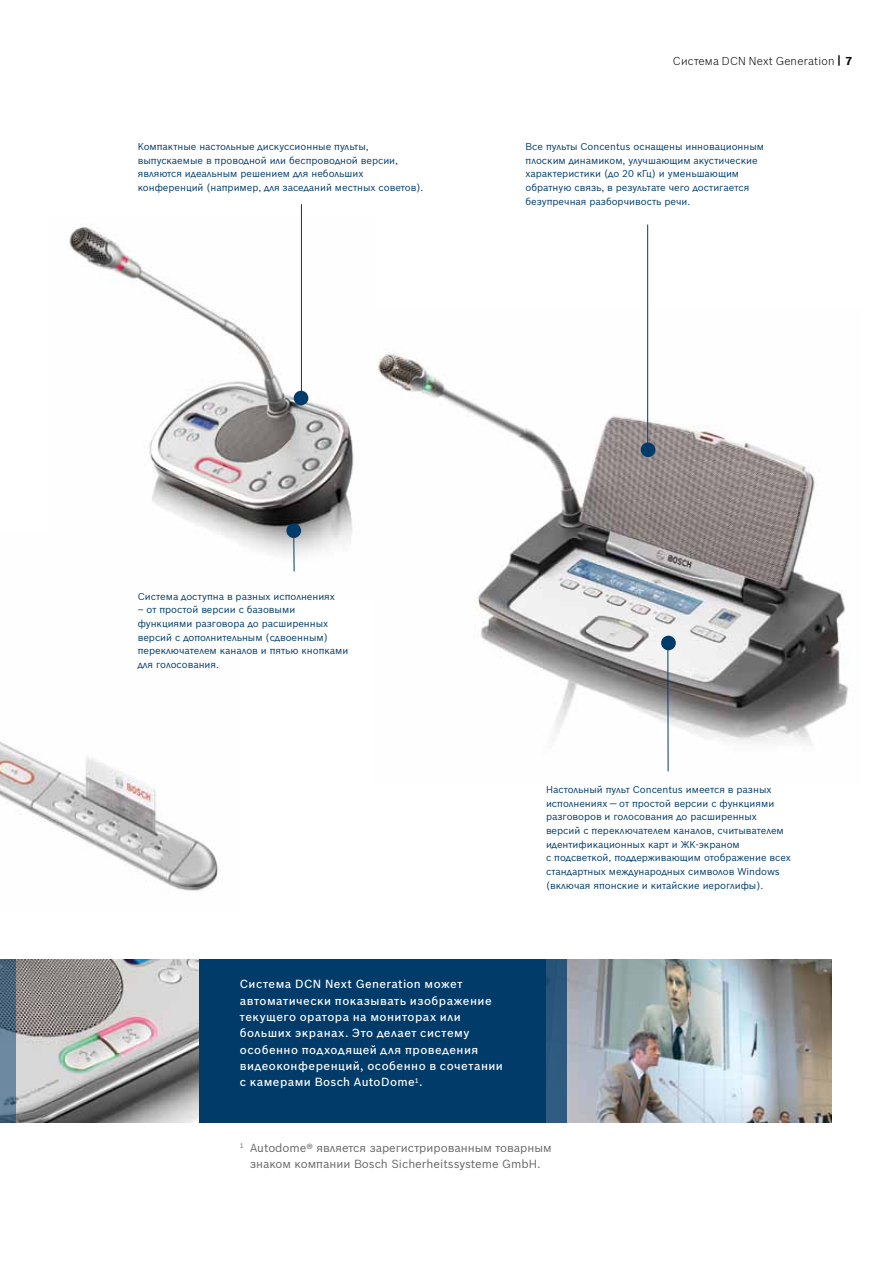
<style>
.page{position:relative;width:893px;height:1263px;background:#fff}
.page>*{position:absolute;margin:0;border:0;box-sizing:border-box;transform-origin:0 0}
.t1{font:500 11.55px/16.4px "Bosch Sans";letter-spacing:.04em;color:#fff}
.t2{font:11.55px/16.4px "Bosch Sans";color:#666;text-align:center}
.t3{font:300 11.25px "Bosch Sans";letter-spacing:.02em;color:#000}
.t4{font:9.75px/13.6px "Bosch Sans";color:#003b6a}
.s1{font-weight:700}
</style>
<div class="page">
<img style="left:0;top:741px;width:220px;height:150px">
<img style="left:378px;top:306px;width:471px;height:466px">
<img style="left:69px;top:216px;width:285px;height:356px">
<img style="left:566px;top:959px;width:266px;height:164px">
<div style="left:641px;top:442px;width:14px;height:15px;background:#003b6a;border-radius:50%"></div>
<div style="left:294px;top:391px;width:14px;height:14px;background:#003b6a;border-radius:50%"></div>
<img style="left:15px;top:959px;width:184px;height:164px">
<div style="left:546px;top:959px;width:20px;height:164px;background:#2e5a7f"></div>
<hr style="left:667px;top:643px;width:1px;height:128px;background:#003b6a">
<hr style="left:293px;top:531px;width:1px;height:40px;background:#003b6a">
<div style="left:286px;top:523px;width:15px;height:15px;background:#003b6a;border-radius:50%"></div>
<div style="left:661px;top:636px;width:15px;height:14px;background:#003b6a;border-radius:50%"></div>
<hr style="left:647px;top:225px;width:1px;height:224px;background:#003b6a">
<svg style="left:0;top:959px;width:15px;height:164px;background:#57748b"></svg>
<div style="left:199px;top:959px;width:347px;height:164px;background:#003b6a"></div>
<hr style="left:301px;top:204px;width:1px;height:194px;background:#003b6a">
<p class="t3" style="left:673px;top:53px;width:181px">Система DCN Next Generation <span class="s1">| 7</span></p>
<p class="t4" style="left:138px;top:139px;width:287px">Компактные настольные дискуссионные пульты, выпускаемые в проводной или беспроводной версии, являются идеальным решением для небольших конференций (например, для заседаний местных советов).</p>
<p class="t4" style="left:526px;top:139px;width:240px">Все пульты Concentus оснащены инновационным плоским динамиком, улучшающим акустические характеристики (до 20 кГц) и уменьшающим обратную связь, в результате чего достигается безупречная разборчивость речи.</p>
<p class="t4" style="left:138px;top:589px;width:199px">Система доступна в разных исполнениях</p>
<p class="t4" style="left:138px;top:602px;width:212px">– от простой версии с базовыми функциями разговора до расширенных версий с дополнительным (сдвоенным) переключателем каналов и пятью кнопками для голосования.</p>
<p class="t1" style="left:240px;top:975px;width:265px">Система DCN Next Generation может автоматически показывать изображение текущего оратора на мониторах или больших экранах. Это делает систему особенно подходящей для проведения видеоконференций, особенно в сочетании с камерами Bosch AutoDome<sup>1</sup>.</p>
<p class="t4" style="left:546px;top:782px;width:246px">Настольный пульт Concentus имеется в разных исполнениях — от простой версии с функциями разговоров и голосования до расширенных версий с переключателем каналов, считывателем идентификационных карт и ЖК-экраном<br>с подсветкой, поддерживающим отображение всех стандартных международных символов Windows (включая японские и китайские иероглифы).</p>
<p class="t2" style="left:240px;top:1138px;width:314px"><sup>1</sup> Autodome® является зарегистрированным товарным знаком компании Bosch Sicherheitssysteme GmbH.</p>
</div>
